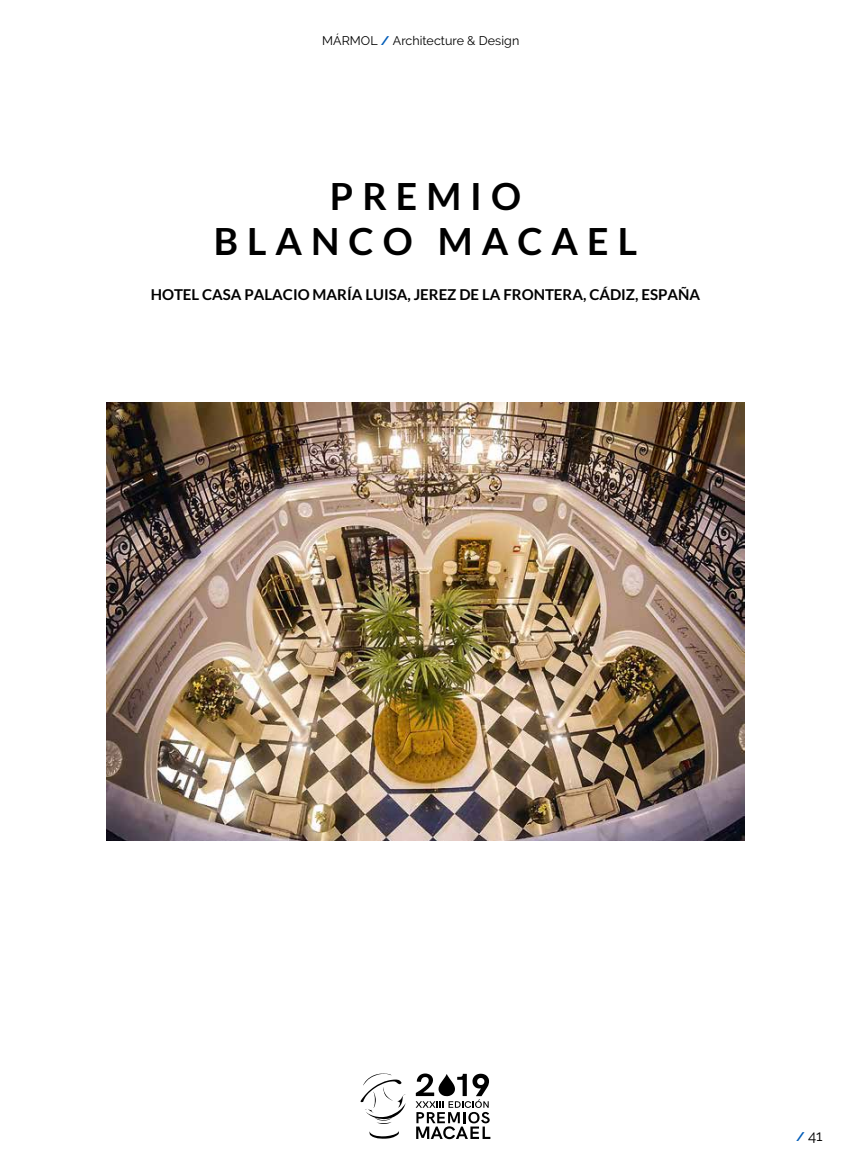
<style>
.page{position:relative;width:851px;height:1170px;background:#fff}
.page>*{position:absolute;margin:0;border:0;box-sizing:border-box;transform-origin:0 0}
.t1{font:700 37.5px/45px "Lato";letter-spacing:.24em;color:#000;text-align:center}
.t2{font:700 15px "Lato";color:#000}
.t3{font:15px "Raleway";color:#000}
.t4{font:12.5px "Raleway";letter-spacing:.005em;color:#000}
.s1{font-weight:700;color:#005cb8}
.s2{font-weight:700;font-size:12.5px;color:#005cb8}
</style>
<div class="page">
<svg style="left:415px;top:1073px;width:75px;height:65px"></svg>
<svg style="left:369px;top:1131px;width:30px;height:7px"></svg>
<svg style="left:360px;top:1073px;width:45px;height:50px"></svg>
<img style="left:106px;top:402px;width:638px;height:438px">
<p class="t4" style="left:322px;top:33px;width:198px">MÁRMOL <span class="s1">/</span> Architecture &amp; Design</p>
<h1 class="t1" style="left:214px;top:173px;width:425px">PREMIO<br>BLANCO MACAEL</h1>
<p class="t2" style="left:151px;top:286px;width:551px">HOTEL CASA PALACIO MARÍA LUISA, JEREZ DE LA FRONTERA, CÁDIZ, ESPAÑA</p>
<p class="t3" style="left:796px;top:1126px;width:28px"><span class="s2">/</span> 41</p>
</div>
